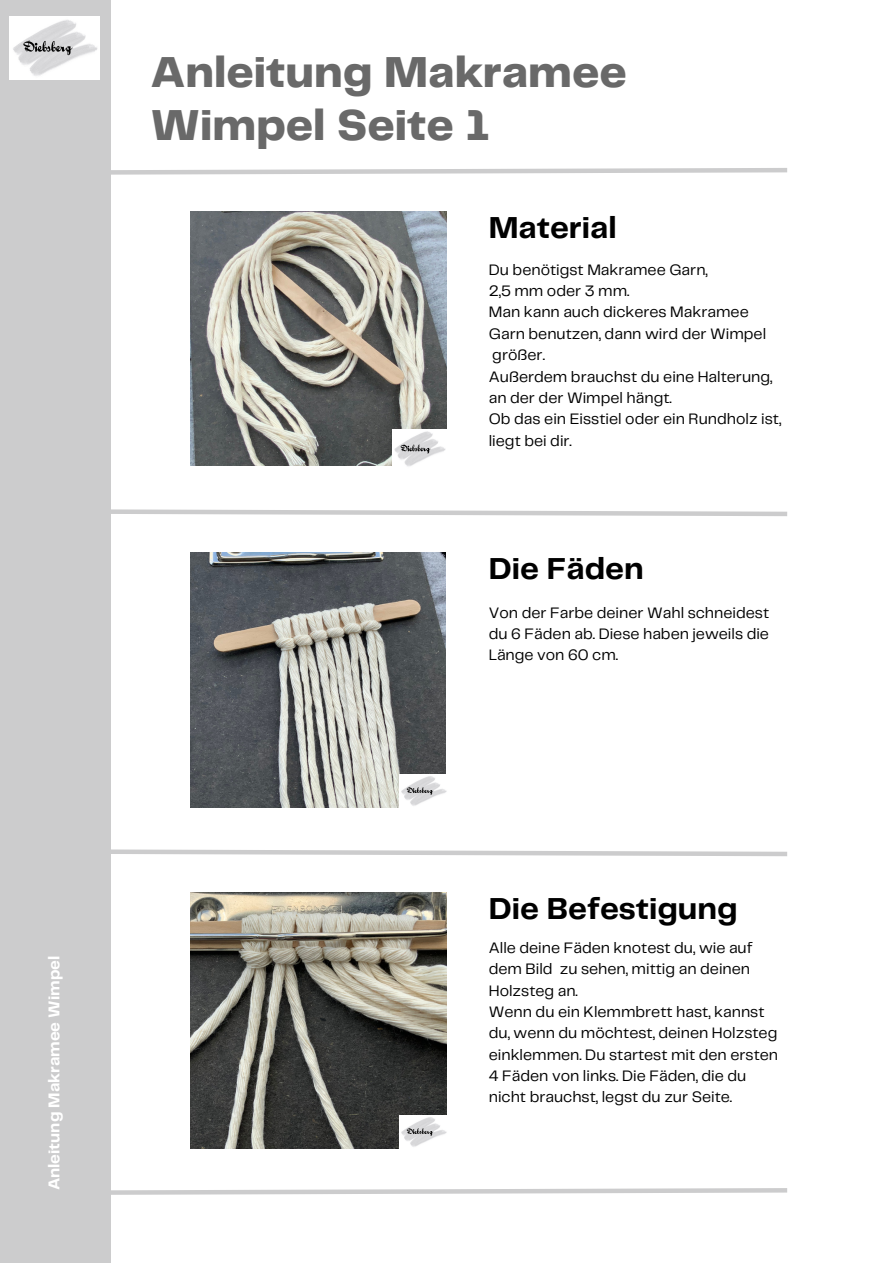
<style>
.page{position:relative;width:893px;height:1264px;background:#fff}
.page>*{position:absolute;margin:0;border:0;box-sizing:border-box;transform-origin:0 0}
.t1{font:800 45px "Telegraf";color:#696969}
.t2{font:700 31.5px "Telegraf";color:#000}
.t3{font:700 16.2px "Telegraf";color:#fff}
.t4{font:15.75px/21.3px "Telegraf";color:#000}
</style>
<div class="page">
<div style="left:0;top:0;width:110px;height:1262px;background:#cccccd"></div>
<svg style="left:110px;top:1185px;width:677px;height:12px"></svg>
<svg style="left:110px;top:507px;width:678px;height:11px"></svg>
<svg style="left:110px;top:847px;width:677px;height:11px"></svg>
<svg style="left:110px;top:166px;width:677px;height:11px"></svg>
<img style="left:190px;top:211px;width:257px;height:254px">
<img style="left:190px;top:552px;width:255px;height:255px">
<img style="left:190px;top:892px;width:257px;height:256px">
<img style="left:393px;top:430px;width:54px;height:37px">
<img style="left:10px;top:17px;width:90px;height:63px">
<img style="left:399px;top:774px;width:48px;height:33px">
<img style="left:399px;top:1115px;width:48px;height:33px">
<p class="t1" style="left:150px;top:53px;width:478px">Anleitung Makramee</p>
<p class="t1" style="left:150px;top:106px;width:340px">Wimpel Seite 1</p>
<p class="t2" style="left:488px;top:214px;width:129px">Material</p>
<p class="t4" style="left:488px;top:260px;width:220px">Du benötigst Makramee Garn,</p>
<p class="t4" style="left:488px;top:281px;width:142px">2,5 mm oder 3 mm.</p>
<p class="t4" style="left:488px;top:302px;width:279px">Man kann auch dickeres Makramee<br>Garn benutzen, dann wird der Wimpel größer.</p>
<p class="t4" style="left:488px;top:366px;width:285px">Außerdem brauchst du eine Halterung, an der der Wimpel hängt.</p>
<p class="t4" style="left:488px;top:409px;width:294px">Ob das ein Eisstiel oder ein Rundholz ist, liegt bei dir.</p>
<p class="t2" style="left:489px;top:555px;width:156px">Die Fäden</p>
<p class="t4" style="left:489px;top:602px;width:282px;text-align:justify">Von der Farbe deiner Wahl schneidest du 6 Fäden ab. Diese haben jeweils die Länge von 60 cm.</p>
<p class="t3" style="left:47px;top:1190px;width:236px;rotate:-90deg">Anleitung Makramee Wimpel</p>
<p class="t2" style="left:488px;top:894px;width:250px">Die Befestigung</p>
<p class="t4" style="left:489px;top:937px;width:265px">Alle deine Fäden knotest du, wie auf dem Bild zu sehen, mittig an deinen<br>Holzsteg an.</p>
<p class="t4" style="left:489px;top:1001px;width:291px">Wenn du ein Klemmbrett hast, kannst du, wenn du möchtest, deinen Holzsteg einklemmen. Du startest mit den ersten 4 Fäden von links. Die Fäden, die du nicht brauchst, legst du zur Seite.</p>
</div>
